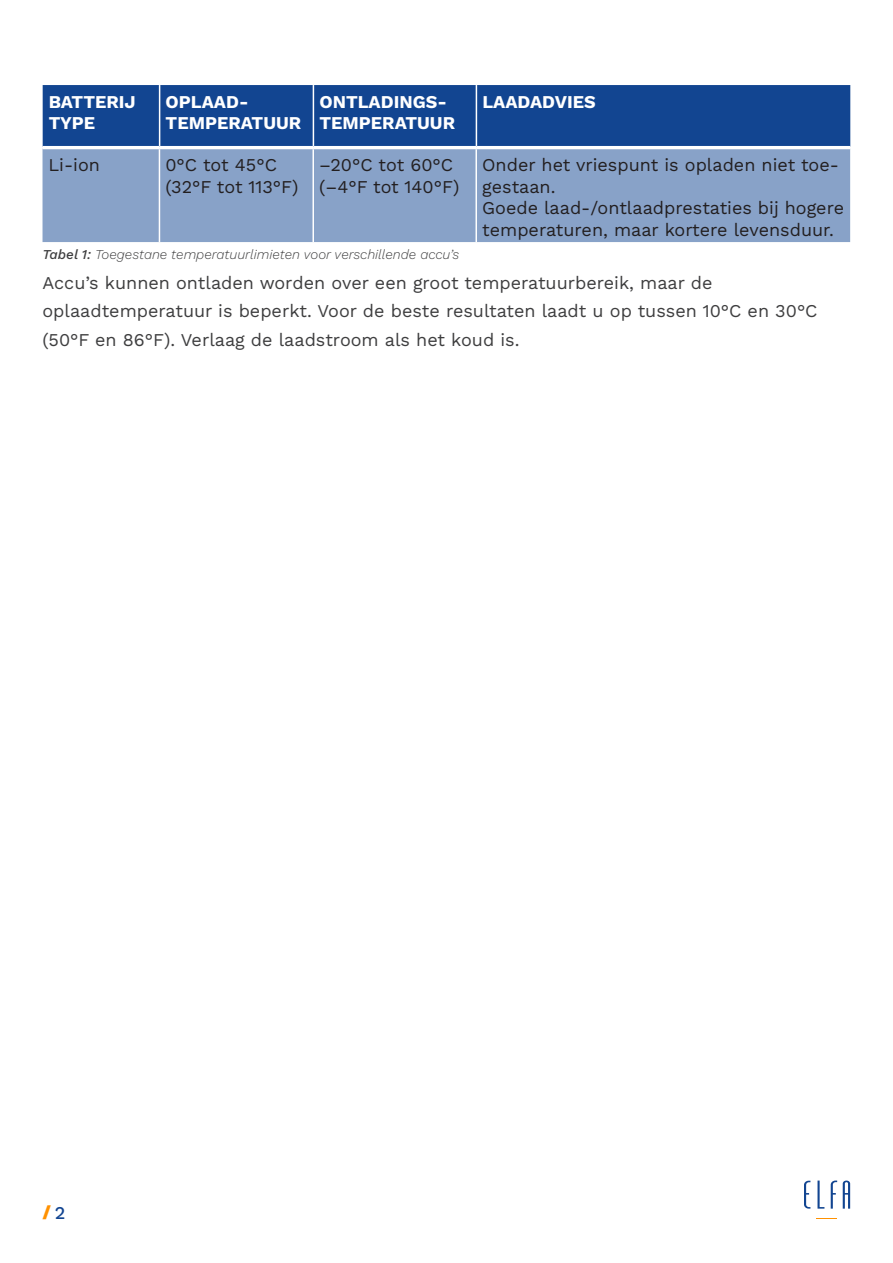
<style>
.page{position:relative;width:893px;height:1263px;background:#fff}
.page>*{position:absolute;margin:0;border:0;box-sizing:border-box;transform-origin:0 0}
.Lopende_tekst_zwart{font:18px/28.5px "Work Sans";color:#3e3e3f}
.t1{font:18px/21.6px "Work Sans";color:#231f20}
.t2{font:700 18px/21.6px "Work Sans";color:#fff}
.t3{font:800 18px "Work Sans";color:#ff9100}
.Lopende_tekst_zwart-2{font:italic 300 13.5px "Work Sans";color:#3e3e3f}
.s1{font-weight:500}
.s2{font-weight:500;color:#124591}
</style>
<div class="page">
<svg style="left:804px;top:1181px;width:6px;height:27px"></svg>
<svg style="left:831px;top:1180px;width:6px;height:28px"></svg>
<svg style="left:843px;top:1180px;width:7px;height:28px"></svg>
<svg style="left:817px;top:1180px;width:7px;height:28px"></svg>
<svg style="left:817px;top:1218px;width:20px;height:1px"></svg>
<div style="left:43px;top:85px;width:807px;height:61px;background:#124591"></div>
<hr style="left:159px;top:85px;width:1px;height:61px;background:#fff">
<hr style="left:313px;top:85px;width:1px;height:61px;background:#fff">
<hr style="left:476px;top:85px;width:1px;height:61px;background:#fff">
<div style="left:43px;top:149px;width:807px;height:93px;background:#88a2c8"></div>
<hr style="left:159px;top:149px;width:1px;height:93px;background:#fff">
<hr style="left:312px;top:149px;width:2px;height:93px;background:#fff">
<hr style="left:475px;top:149px;width:2px;height:93px;background:#fff">
<p class="t2" style="left:49px;top:90px;width:89px">BATTERIJ<br>TYPE</p>
<p class="t2" style="left:166px;top:90px;width:84px">OPLAAD-</p>
<p class="t2" style="left:166px;top:112px;width:137px">TEMPERATUUR</p>
<p class="t1" style="left:49px;top:154px;width:53px">Li-ion</p>
<p class="t1" style="left:165px;top:154px;width:113px">0°C tot 45°C</p>
<p class="t1" style="left:165px;top:175px;width:135px">(32°F tot 113°F)</p>
<p class="t2" style="left:319px;top:90px;width:137px">ONTLADINGS-<br>TEMPERATUUR</p>
<p class="t2" style="left:482px;top:90px;width:115px">LAADADVIES</p>
<p class="t1" style="left:319px;top:154px;width:135px">–20°C tot 60°C</p>
<p class="t1" style="left:319px;top:175px;width:142px">(–4°F tot 140°F)</p>
<p class="t1" style="left:482px;top:154px;width:358px">Onder het vriespunt is opladen niet toe&shy;gestaan.</p>
<p class="t1" style="left:482px;top:197px;width:363px">Goede laad-/ontlaadprestaties bij hogere temperaturen, maar kortere levensduur.</p>
<p class="Lopende_tekst_zwart-2" style="left:43px;top:244px;width:418px"><span class="s1">Tabel 1:</span> Toegestane temperatuurlimieten voor verschillende accu’s</p>
<p class="Lopende_tekst_zwart" style="left:43px;top:268px;width:777px">Accu’s kunnen ontladen worden over een groot temperatuurbereik, maar de oplaadtemperatuur is beperkt. Voor de beste resultaten laadt u op tussen 10°C en 30°C (50°F en 86°F). Verlaag de laadstroom als het koud is.</p>
<p class="t3" style="left:43px;top:1198px;width:24px">/<span class="s2">2</span></p>
</div>
